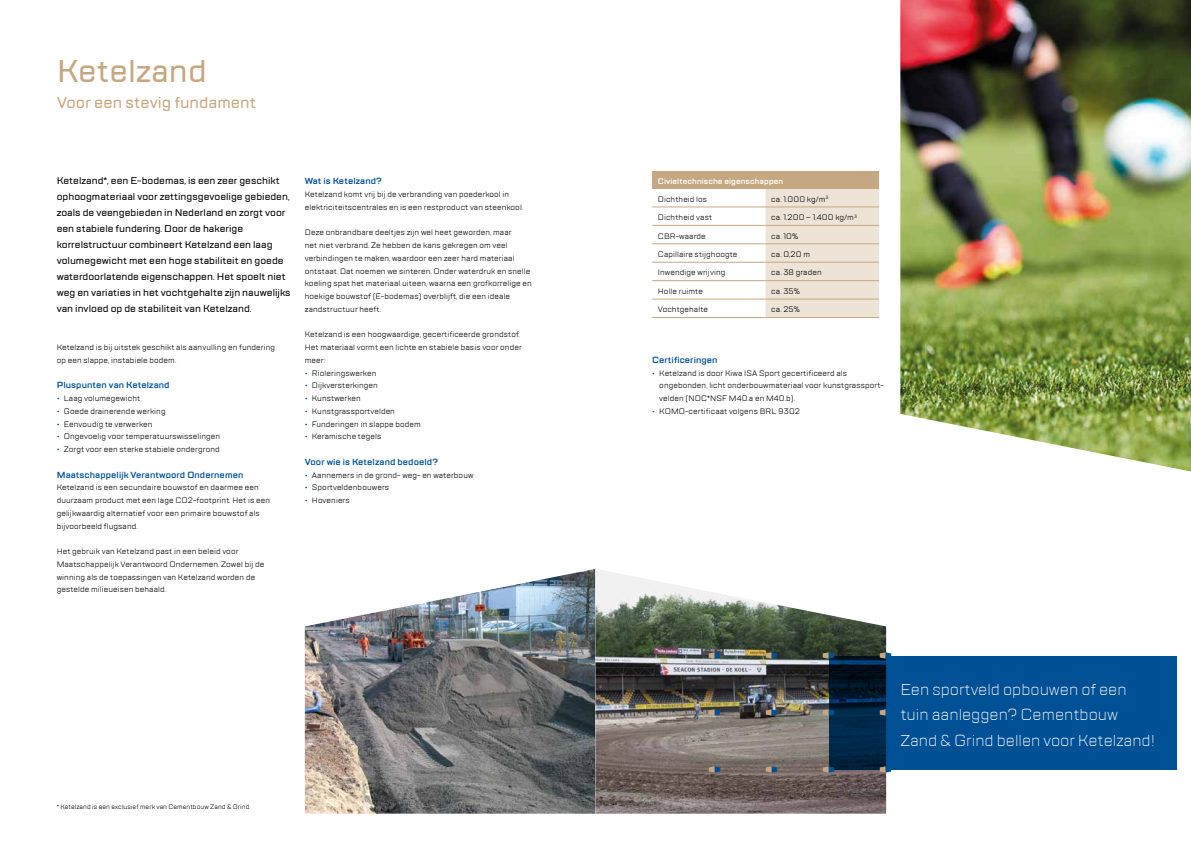
<style>
.page{position:relative;width:1191px;height:842px;background:#fff}
.page>*{position:absolute;margin:0;border:0;box-sizing:border-box;transform-origin:0 0}
.t1{font:500 32px "TT Lakes";color:#c5a881}
.t2{font:300 16px/25.5px "TT Lakes";color:#fff}
.t3{font:500 16px "TT Lakes";color:#c5a881}
.t4{font:500 10px/16px "TT Lakes";color:#000}
.t5{font:600 9px "TT Lakes";letter-spacing:.01em;color:#005095}
.t6{font:8px/12.8px "TT Lakes";letter-spacing:.01em;color:#000}
.t7{font:600 8px "TT Lakes";letter-spacing:.01em;color:#fff}
.t8{font:6.5px "TT Lakes";letter-spacing:.01em;color:#000}
.s1{font-weight:700;color:#005095}
.s2{font-weight:600;color:#005095}
</style>
<div class="page">
<img style="left:900px;top:0;width:291px;height:471px">
<img style="left:305px;top:569px;width:290px;height:245px">
<div style="left:652px;top:171px;width:227px;height:18px;background:#c5a881"></div>
<svg style="left:765px;top:189px;width:114px;height:128px;background:#ece2d6"></svg>
<hr style="left:652px;top:207px;width:113px;height:1px;background:#c5a881">
<hr style="left:765px;top:207px;width:114px;height:1px;background:#c5a881">
<hr style="left:652px;top:225px;width:113px;height:1px;background:#c5a881">
<hr style="left:765px;top:225px;width:114px;height:1px;background:#c5a881">
<hr style="left:652px;top:244px;width:113px;height:1px;background:#c5a881">
<hr style="left:765px;top:244px;width:114px;height:1px;background:#c5a881">
<hr style="left:652px;top:262px;width:113px;height:1px;background:#c5a881">
<hr style="left:765px;top:262px;width:114px;height:1px;background:#c5a881">
<hr style="left:652px;top:280px;width:113px;height:1px;background:#c5a881">
<hr style="left:765px;top:280px;width:114px;height:1px;background:#c5a881">
<hr style="left:652px;top:299px;width:113px;height:1px;background:#c5a881">
<hr style="left:765px;top:299px;width:114px;height:1px;background:#c5a881">
<hr style="left:652px;top:317px;width:113px;height:1px;background:#c5a881">
<hr style="left:765px;top:317px;width:114px;height:1px;background:#c5a881">
<img style="left:595px;top:569px;width:291px;height:245px">
<div style="left:829px;top:656px;width:347px;height:113px;background:#005095"></div>
<img style="left:694px;top:631px;width:224px;height:161px">
<h1 class="t1" style="left:57px;top:51px;width:151px">Ketelzand</h1>
<h2 class="t3" style="left:57px;top:92px;width:201px">Voor een stevig fundament</h2>
<p class="t4" style="left:57px;top:173px;width:235px">Ketelzand*, een E-bodemas, is een zeer geschikt ophoogmateriaal voor zettingsgevoelige gebieden, zoals de veengebieden in Nederland en zorgt voor een stabiele fundering. Door de hakerige korrelstructuur combineert Ketelzand een laag volumegewicht met een hoge stabiliteit en goede waterdoorlatende eigenschappen. Het spoelt niet weg en variaties in het vochtgehalte zijn nauwelijks van invloed op de stabiliteit van Ketelzand.</p>
<p class="t6" style="left:57px;top:341px;width:220px">Ketelzand is bij uitstek geschikt als aanvulling en fundering op een slappe, instabiele bodem.</p>
<p class="t5" style="left:57px;top:379px;width:114px">Pluspunten van Ketelzand</p>
<p class="t6" style="left:57px;top:392px;width:85px"><span class="s1">•</span> Laag volumegewicht</p>
<p class="t6" style="left:57px;top:405px;width:110px"><span class="s1">•</span> Goede drainerende werking</p>
<p class="t6" style="left:57px;top:417px;width:97px"><span class="s1">•</span> Eenvoudig te verwerken</p>
<p class="t6" style="left:57px;top:430px;width:165px"><span class="s1">•</span> Ongevoelig voor temperatuurswisselingen</p>
<p class="t6" style="left:57px;top:443px;width:165px"><span class="s1">•</span> Zorgt voor een sterke stabiele ondergrond</p>
<p class="t5" style="left:57px;top:469px;width:188px">Maatschappelijk Verantwoord Ondernemen</p>
<p class="t6" style="left:57px;top:481px;width:215px">Ketelzand is een secundaire bouwstof en daarmee een duurzaam product met een lage CO2-footprint. Het is een gelijkwaardig alternatief voor een primaire bouwstof als bijvoorbeeld flugsand.</p>
<p class="t6" style="left:57px;top:545px;width:209px">Het gebruik van Ketelzand past in een beleid voor Maatschappelijk Verantwoord Ondernemen. Zowel bij de winning als de toepassingen van Ketelzand worden de gestelde milieueisen behaald.</p>
<p class="t5" style="left:305px;top:175px;width:79px">Wat is Ketelzand?</p>
<p class="t6" style="left:305px;top:188px;width:220px">Ketelzand komt vrij bij de verbranding van poederkool in elektriciteitscentrales en is een restproduct van steenkool.</p>
<p class="t6" style="left:305px;top:226px;width:228px">Deze onbrandbare deeltjes zijn wel heet geworden, maar<br>net niet verbrand. Ze hebben de kans gekregen om veel verbindingen te maken, waardoor een zeer hard materiaal ontstaat. Dat noemen we sinteren. Onder waterdruk en snelle koeling spat het materiaal uiteen, waarna een grofkorrelige en hoekige bouwstof (E-bodemas) overblijft, die een ideale zandstructuur heeft.</p>
<p class="t6" style="left:305px;top:328px;width:218px">Ketelzand is een hoogwaardige, gecertificeerde grondstof.<br>Het materiaal vormt een lichte en stabiele basis voor onder meer:</p>
<p class="t6" style="left:305px;top:366px;width:73px"><span class="s1">•</span> Rioleringswerken</p>
<p class="t6" style="left:305px;top:379px;width:75px"><span class="s1">•</span> Dijkversterkingen</p>
<p class="t6" style="left:305px;top:392px;width:58px"><span class="s1">•</span> Kunstwerken</p>
<p class="t6" style="left:305px;top:405px;width:92px"><span class="s1">•</span> Kunstgrassportvelden</p>
<p class="t6" style="left:305px;top:417px;width:118px"><span class="s1">•</span> Funderingen in slappe bodem</p>
<p class="t6" style="left:305px;top:430px;width:78px"><span class="s1">•</span> Keramische tegels</p>
<p class="t5" style="left:305px;top:456px;width:135px">Voor wie is Ketelzand bedoeld?</p>
<p class="t6" style="left:305px;top:468px;width:170px"><span class="s1">•</span> Aannemers in de grond- weg- en waterbouw</p>
<p class="t6" style="left:305px;top:481px;width:86px"><span class="s1">•</span> Sportveldenbouwers</p>
<p class="t6" style="left:305px;top:494px;width:46px"><span class="s1">•</span> Hoveniers</p>
<p class="t8" style="left:57px;top:803px;width:195px">* Ketelzand is een exclusief merk van Cementbouw Zand &amp; Grind.</p>
<p class="t7" style="left:658px;top:176px;width:127px">Civieltechnische eigenschappen</p>
<p class="t6" style="left:658px;top:192px;width:51px">Dichtheid los</p>
<p class="t6" style="left:771px;top:192px;width:59px">ca. 1.000 kg/m<sup>3</sup></p>
<p class="t6" style="left:658px;top:211px;width:56px">Dichtheid vast</p>
<p class="t6" style="left:771px;top:211px;width:87px">ca. 1.200 – 1.400 kg/m<sup>3</sup></p>
<p class="t6" style="left:658px;top:229px;width:49px">CBR-waarde</p>
<p class="t6" style="left:771px;top:229px;width:28px">ca. 10%</p>
<p class="t6" style="left:658px;top:248px;width:81px">Capillaire stijghoogte</p>
<p class="t6" style="left:771px;top:248px;width:40px">ca. 0,20 m</p>
<p class="t6" style="left:658px;top:266px;width:69px">Inwendige wrijving</p>
<p class="t6" style="left:771px;top:266px;width:52px">ca. 38 graden</p>
<p class="t6" style="left:658px;top:285px;width:47px">Holle ruimte</p>
<p class="t6" style="left:771px;top:285px;width:30px">ca. 35%</p>
<p class="t6" style="left:658px;top:303px;width:52px">Vochtgehalte</p>
<p class="t6" style="left:771px;top:303px;width:30px">ca. 25%</p>
<p class="t5" style="left:652px;top:354px;width:67px">Certificeringen</p>
<p class="t6" style="left:659px;top:366px;width:226px;text-indent:-7px"><span class="s2">•</span> Ketelzand is door Kiwa ISA Sport gecertificeerd als ongebonden, licht onderbouwmateriaal voor kunstgrassport&shy;velden (NOC*NSF M40.a en M40.b).</p>
<p class="t6" style="left:652px;top:405px;width:149px"><span class="s2">•</span> KOMO-certificaat volgens BRL 9302</p>
<h2 class="t2" style="left:900px;top:676px;width:256px">Een sportveld opbouwen of een tuin aanleggen? Cementbouw<br>Zand &amp; Grind bellen voor Ketelzand!</h2>
</div>
